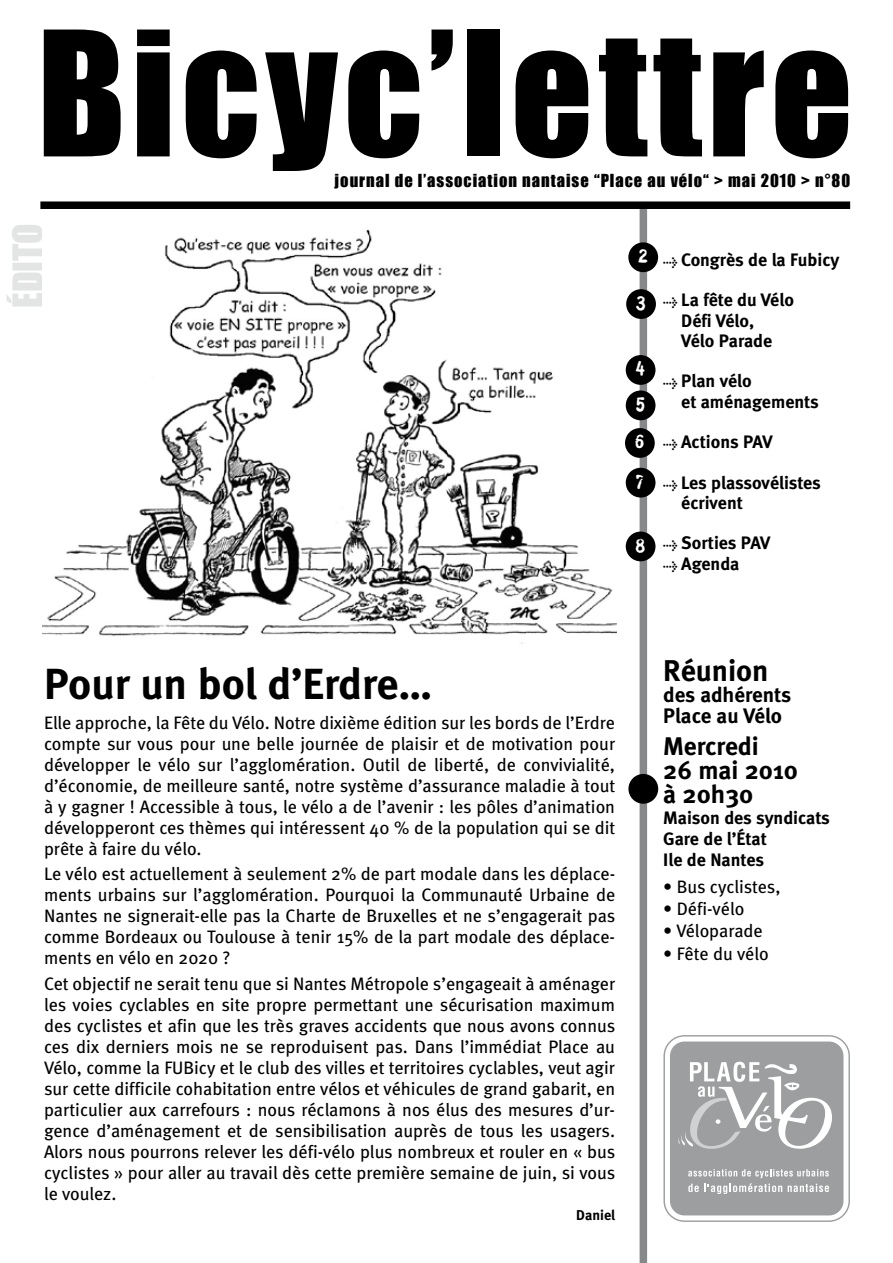
<style>
.page{position:relative;width:893px;height:1263px;background:#fff}
.page>*{position:absolute;margin:0;border:0;box-sizing:border-box;transform-origin:0 0}
.t1{font:160.5px "Impact";letter-spacing:.035em;color:#000}
.t2{font:700 43.5px "Meta";color:#000}
.t3{font:37.5px "Impact";color:#e3e4e4}
.t4{font:700 30px "Meta";color:#000}
.t5{font:700 25.5px/24px "Meta";color:#000}
.t6{font:700 21px/21px "Meta";color:#000}
.t7{font:18px/21px "Meta";color:#000;text-align:justify}
.t8{font:700 18px/20.2px "Meta";color:#000}
.t9{font:18px/35.4px "Stamp Gothic";color:#fff}
.t10{font:16.5px "Impact";letter-spacing:.06em;color:#000}
.t11{font:700 14.25px "Meta";color:#000}
.s1{font-family:"Meta Bold Expert";font-weight:400;font-size:12px}
</style>
<div class="page">
<div style="left:640px;top:202px;width:7px;height:1061px;background:#87888a"></div>
<div style="left:628px;top:242px;width:30px;height:30px;background:#000;border-radius:50%"></div>
<div style="left:626px;top:289px;width:30px;height:30px;background:#000;border-radius:50%"></div>
<div style="left:625px;top:428px;width:30px;height:30px;background:#000;border-radius:50%"></div>
<div style="left:626px;top:468px;width:29px;height:29px;background:#000;border-radius:50%"></div>
<div style="left:626px;top:531px;width:29px;height:30px;background:#000;border-radius:50%"></div>
<div style="left:628px;top:774px;width:30px;height:30px;background:#000;border-radius:50%"></div>
<div style="left:626px;top:355px;width:29px;height:30px;background:#000;border-radius:50%"></div>
<div style="left:626px;top:390px;width:29px;height:30px;background:#000;border-radius:50%"></div>
<svg style="left:663px;top:1035px;width:187px;height:187px"></svg>
<div style="left:40px;top:201px;width:810px;height:8px;background:#000"></div>
<img style="left:43px;top:230px;width:573px;height:414px">
<h1 class="t1" style="left:37px;top:-31px;width:817px">Bicyc’lettre</h1>
<p class="t10" style="left:335px;top:167px;width:517px">journal de l’association nantaise “Place au vélo“ &gt; mai 2010 &gt; n°80</p>
<h3 class="t3" style="left:-1px;top:308px;width:86px;rotate:-90deg">édito</h3>
<p class="t9" style="left:637px;top:238px;width:12px">2</p>
<p class="t9" style="left:635px;top:285px;width:13px">3</p>
<p class="t9" style="left:635px;top:351px;width:13px">4<br>5</p>
<p class="t9" style="left:634px;top:424px;width:12px">6</p>
<p class="t9" style="left:635px;top:464px;width:11px">7</p>
<p class="t9" style="left:635px;top:527px;width:13px">8</p>
<p class="t8" style="left:663px;top:249px;width:178px"><span class="s1">l</span> Congrès de la Fubicy</p>
<p class="t8" style="left:681px;top:290px;width:114px;text-indent:-18px"><span class="s1">l</span> La fête du Vélo<br>Défi Vélo,<br>Vélo Parade</p>
<p class="t8" style="left:681px;top:371px;width:139px;text-indent:-18px"><span class="s1">l</span> Plan vélo<br>et aménagements</p>
<p class="t8" style="left:663px;top:432px;width:111px"><span class="s1">l</span> Actions PAV</p>
<p class="t8" style="left:681px;top:472px;width:141px;text-indent:-18px"><span class="s1">l</span> Les plassovélistes écrivent</p>
<p class="t8" style="left:663px;top:533px;width:109px"><span class="s1">l</span> Sorties PAV <span class="s1">l</span> Agenda</p>
<h2 class="t2" style="left:44px;top:658px;width:390px">Pour un bol d’Erdre…</h2>
<p class="t7" style="left:44px;top:712px;width:573px">Elle approche, la Fête du Vélo. Notre dixième édition sur les bords de l’Erdre compte sur vous pour une belle journée de plaisir et de motivation pour développer le vélo sur l’agglomération. Outil de liberté, de convivialité, d’économie, de meilleure santé, notre système d’assurance maladie à tout à y gagner ! Accessible à tous, le vélo a de l’avenir : les pôles d’animation développeront ces thèmes qui intéressent 40 % de la population qui se dit prête à faire du vélo.</p>
<p class="t7" style="left:44px;top:863px;width:573px">Le vélo est actuellement à seulement 2% de part modale dans les déplace&shy;ments urbains sur l’agglomération. Pourquoi la Communauté Urbaine de Nantes ne signerait-elle pas la Charte de Bruxelles et ne s’engagerait pas comme Bordeaux ou Toulouse à tenir 15% de la part modale des déplace&shy;ments en vélo en 2020 ?</p>
<p class="t7" style="left:44px;top:972px;width:573px">Cet objectif ne serait tenu que si Nantes Métropole s’engageait à aménager les voies cyclables en site propre permettant une sécurisation maximum des cyclistes et afin que les très graves accidents que nous avons connus ces dix derniers mois ne se reproduisent pas. Dans l’immédiat Place au Vélo, comme la FUBicy et le club des villes et territoires cyclables, veut agir sur cette difficile cohabitation entre vélos et véhicules de grand gabarit, en particulier aux carrefours : nous réclamons à nos élus des mesures d’ur&shy;gence d’aménagement et de sensibilisation auprès de tous les usagers.<br>Alors nous pourrons relever les défi-vélo plus nombreux et rouler en « bus cyclistes » pour aller au travail dès cette première semaine de juin, si vous le voulez.</p>
<p class="t11" style="left:576px;top:1206px;width:40px">Daniel</p>
<h3 class="t4" style="left:663px;top:652px;width:107px">Réunion</h3>
<p class="t6" style="left:663px;top:684px;width:129px">des adhérents<br>Place au Vélo</p>
<h3 class="t5" style="left:663px;top:734px;width:136px">Mercredi<br>26 mai 2010 à 20h30</h3>
<p class="t8" style="left:663px;top:807px;width:168px;line-height:21px">Maison des syndicats<br>Gare de l’État<br>Ile de Nantes</p>
<p class="t7" style="left:663px;top:876px;width:119px">• Bus cyclistes,</p>
<p class="t7" style="left:663px;top:898px;width:83px">• Défi-vélo</p>
<p class="t7" style="left:663px;top:920px;width:101px">• Véloparade</p>
<p class="t7" style="left:663px;top:942px;width:107px">• Fête du vélo</p>
</div>
